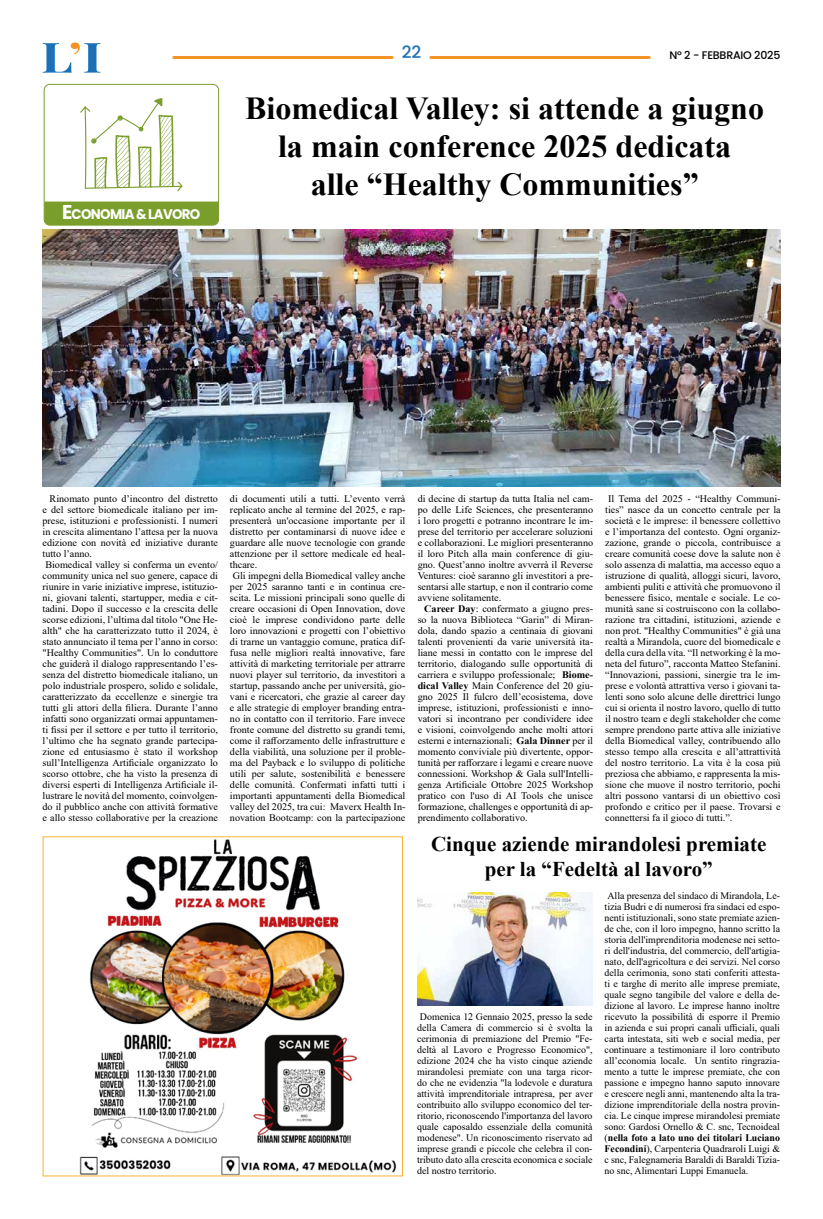
<style>
.page{position:relative;width:823px;height:1219px;background:#fff}
.page>*{position:absolute;margin:0;border:0;box-sizing:border-box;transform-origin:0 0}
.t1{font:700 32px/38px "Times New Roman";color:#000;text-align:center}
.t2{font:700 21px/25.2px "Times New Roman";color:#000;text-align:center}
.t3{font:500 17px "Poppins";color:#1c70b8}
.t4{font:700 14px "Poppins";letter-spacing:-.05em;color:#fff;scale:.95 1}
.t5{font:500 11px "Poppins";letter-spacing:-.02em;color:#000}
.t6{font:10px/11px "Times New Roman";color:#000;text-align:justify}
.s1{font-size:20px}
.s2{font-weight:700}
</style>
<div class="page">
<svg style="left:43px;top:43px;width:57px;height:30px"></svg>
<hr style="left:430px;top:56px;width:218px;height:3px;background:#f39325">
<hr style="left:174px;top:56px;width:218px;height:3px;background:#f39325">
<img style="left:79px;top:839px;width:318px;height:335px">
<div style="left:43px;top:836px;width:360px;height:340px;border:1px solid #f9b234"></div>
<img style="left:42px;top:230px;width:737px;height:256px">
<img style="left:417px;top:892px;width:175px;height:114px">
<svg style="left:80px;top:98px;width:102px;height:93px"></svg>
<div style="left:44px;top:84px;width:175px;height:142px;border:1px solid #7a9e2b;border-radius:6px"></div>
<div style="left:44px;top:202px;width:174px;height:23px;background:#7a9e2b"></div>
<h3 class="t3" style="left:401px;top:43px;width:21px">22</h3>
<p class="t5" style="left:669px;top:49px;width:112px">N° 2 - FEBBRAIO 2025</p>
<h3 class="t4" style="left:62px;top:206px;width:147px"><span class="s1">E</span>CONOMIA &amp; LAVORO</h3>
<h1 class="t1" style="left:245px;top:88px;width:520px">Biomedical Valley: si attende a giugno la main conference 2025 dedicata<br>alle “Healthy Communities”</h1>
<p class="t6" style="left:42px;top:492px;width:177px;text-align:left;text-indent:7px">Rinomato punto d’incontro del distretto e del settore biomedicale italiano per im&shy;prese, istituzioni e professionisti. I numeri in crescita alimentano l’attesa per la nuova edizione con novità ed iniziative durante tutto l’anno.<br>Biomedical valley si conferma un evento/ community unica nel suo genere, capace di riunire in varie iniziative imprese, istituzio&shy;ni, giovani talenti, startupper, media e cit&shy;tadini. Dopo il successo e la crescita delle scorse edizioni, l’ultima dal titolo "One He&shy;alth" che ha caratterizzato tutto il 2024, è stato annunciato il tema per l’anno in corso: "Healthy Communities". Un lo conduttore che guiderà il dialogo rappresentando l’es&shy;senza del distretto biomedicale italiano, un polo industriale prospero, solido e solidale, caratterizzato da eccellenze e sinergie tra tutti gli attori della filiera. Durante l’anno infatti sono organizzati ormai appuntamen&shy;ti fissi per il settore e per tutto il territorio, l’ultimo che ha segnato grande partecipa&shy;zione ed entusiasmo è stato il workshop sull’Intelligenza Artificiale organizzato lo scorso ottobre, che ha visto la presenza di diversi esperti di Intelligenza Artificiale il&shy;lustrare le novità del momento, coinvolgen&shy;do il pubblico anche con attività formative e allo stesso collaborative per la creazione</p>
<p class="t6" style="left:230px;top:492px;width:177px;text-align:left">di documenti utili a tutti. L’evento verrà replicato anche al termine del 2025, e rap&shy;presenterà un'occasione importante per il distretto per contaminarsi di nuove idee e guardare alle nuove tecnologie con grande attenzione per il settore medicale ed heal&shy;thcare.<br>Gli impegni della Biomedical valley anche per 2025 saranno tanti e in continua cre&shy;scita. Le missioni principali sono quelle di creare occasioni di Open Innovation, dove cioè le imprese condividono parte delle loro innovazioni e progetti con l’obiettivo di trarne un vantaggio comune, pratica dif&shy;fusa nelle migliori realtà innovative, fare attività di marketing territoriale per attrarre nuovi player sul territorio, da investitori a startup, passando anche per università, gio&shy;vani e ricercatori, che grazie al career day e alle strategie di employer branding entra&shy;no in contatto con il territorio. Fare invece fronte comune del distretto su grandi temi, come il rafforzamento delle infrastrutture e della viabilità, una soluzione per il proble&shy;ma del Payback e lo sviluppo di politiche utili per salute, sostenibilità e benessere delle comunità. Confermati infatti tutti i importanti appuntamenti della Biomedical valley del 2025, tra cui: Maverx Health In&shy;novation Bootcamp: con la partecipazione</p>
<p class="t6" style="left:417px;top:492px;width:177px">di decine di startup da tutta Italia nel cam&shy;po delle Life Sciences, che presenteranno i loro progetti e potranno incontrare le im&shy;prese del territorio per accelerare soluzioni e collaborazioni. Le migliori presenteranno il loro Pitch alla main conference di giu&shy;gno. Quest’anno inoltre avverrà il Reverse Ventures: cioè saranno gli investitori a pre&shy;sentarsi alle startup, e non il contrario come avviene solitamente.</p>
<p class="t6" style="left:604px;top:492px;width:177px">Il Tema del 2025 - “Healthy Communi&shy;ties” nasce da un concetto centrale per la società e le imprese: il benessere collettivo e l’importanza del contesto. Ogni organiz&shy;zazione, grande o piccola, contribuisce a creare comunità coese dove la salute non è solo assenza di malattia, ma accesso equo a istruzione di qualità, alloggi sicuri, lavoro, ambienti puliti e attività che promuovono il benessere fisico, mentale e sociale. Le co&shy;munità sane si costruiscono con la collabo&shy;razione tra cittadini, istituzioni, aziende e non prot. "Healthy Communities" è già una realtà a Mirandola, cuore del biomedicale e della cura della vita. “Il networking è la mo&shy;neta del futuro”, racconta Matteo Stefanini. “Innovazioni, passioni, sinergie tra le im&shy;prese e volontà attrattiva verso i giovani ta&shy;lenti sono solo alcune delle direttrici lungo cui si orienta il nostro lavoro, quello di tutto il nostro team e degli stakeholder che come sempre prendono parte attiva alle iniziative della Biomedical valley, contribuendo allo stesso tempo alla crescita e all’attrattività del nostro territorio. La vita è la cosa più preziosa che abbiamo, e rappresenta la mis&shy;sione che muove il nostro territorio, pochi altri possono vantarsi di un obiettivo così profondo e critico per il paese. Trovarsi e connettersi fa il gioco di tutti.”.</p>
<h2 class="t2" style="left:431px;top:830px;width:337px">Cinque aziende mirandolesi premiate per la “Fedeltà al lavoro”</h2>
<p class="t6" style="left:417px;top:602px;width:177px;text-indent:7px"><span class="s2">Career Day</span>: confermato a giugno pres&shy;so la nuova Biblioteca “Garin” di Miran&shy;dola, dando spazio a centinaia di giovani talenti provenienti da varie università ita&shy;liane messi in contatto con le imprese del territorio, dialogando sulle opportunità di carriera e sviluppo professionale; <span class="s2">Biome&shy;dical Valley</span> Main Conference del 20 giu&shy;gno 2025 Il fulcro dell’ecosistema, dove imprese, istituzioni, professionisti e inno&shy;vatori si incontrano per condividere idee e visioni, coinvolgendo anche molti attori esterni e internazionali; <span class="s2">Gala Dinner</span> per il momento conviviale più divertente, oppor&shy;tunità per rafforzare i legami e creare nuove connessioni. Workshop &amp; Gala sull'Intelli&shy;genza Artificiale Ottobre 2025 Workshop pratico con l'uso di AI Tools che unisce formazione, challenges e opportunità di ap&shy;prendimento collaborativo.</p>
<p class="t6" style="left:417px;top:1010px;width:177px">Domenica 12 Gennaio 2025, presso la sede della Camera di commercio si è svolta la cerimonia di premiazione del Premio "Fe&shy;deltà al Lavoro e Progresso Economico", edizione 2024 che ha visto cinque aziende mirandolesi premiate con una targa ricor&shy;do che ne evidenzia "la lodevole e duratura attività imprenditoriale intrapresa, per aver contribuito allo sviluppo economico del ter&shy;ritorio, riconoscendo l'importanza del lavoro quale caposaldo essenziale della comunità modenese". Un riconoscimento riservato ad imprese grandi e piccole che celebra il con&shy;tributo dato alla crescita economica e sociale del nostro territorio.</p>
<p class="t6" style="left:604px;top:890px;width:177px">Alla presenza del sindaco di Mirandola, Le&shy;tizia Budri e di numerosi fra sindaci ed espo&shy;nenti istituzionali, sono state premiate azien&shy;de che, con il loro impegno, hanno scritto la storia dell'imprenditoria modenese nei setto&shy;ri dell'industria, del commercio, dell'artigia&shy;nato, dell'agricoltura e dei servizi. Nel corso della cerimonia, sono stati conferiti attesta&shy;ti e targhe di merito alle imprese premiate, quale segno tangibile del valore e della de&shy;dizione al lavoro. Le imprese hanno inoltre ricevuto la possibilità di esporre il Premio in azienda e sui propri canali ufficiali, quali carta intestata, siti web e social media, per continuare a testimoniare il loro contributo all’economia locale. Un sentito ringrazia&shy;mento a tutte le imprese premiate, che con passione e impegno hanno saputo innovare e crescere negli anni, mantenendo alta la tra&shy;dizione imprenditoriale della nostra provin&shy;cia. Le cinque imprese mirandolesi premiate sono: Gardosi Ornello &amp; C. snc, Tecnoideal (<span class="s2">nella foto a lato uno dei titolari Luciano Fecondini</span>), Carpenteria Quadraroli Luigi &amp; c snc, Falegnameria Baraldi di Baraldi Tizia&shy;no snc, Alimentari Luppi Emanuela.</p>
</div>
